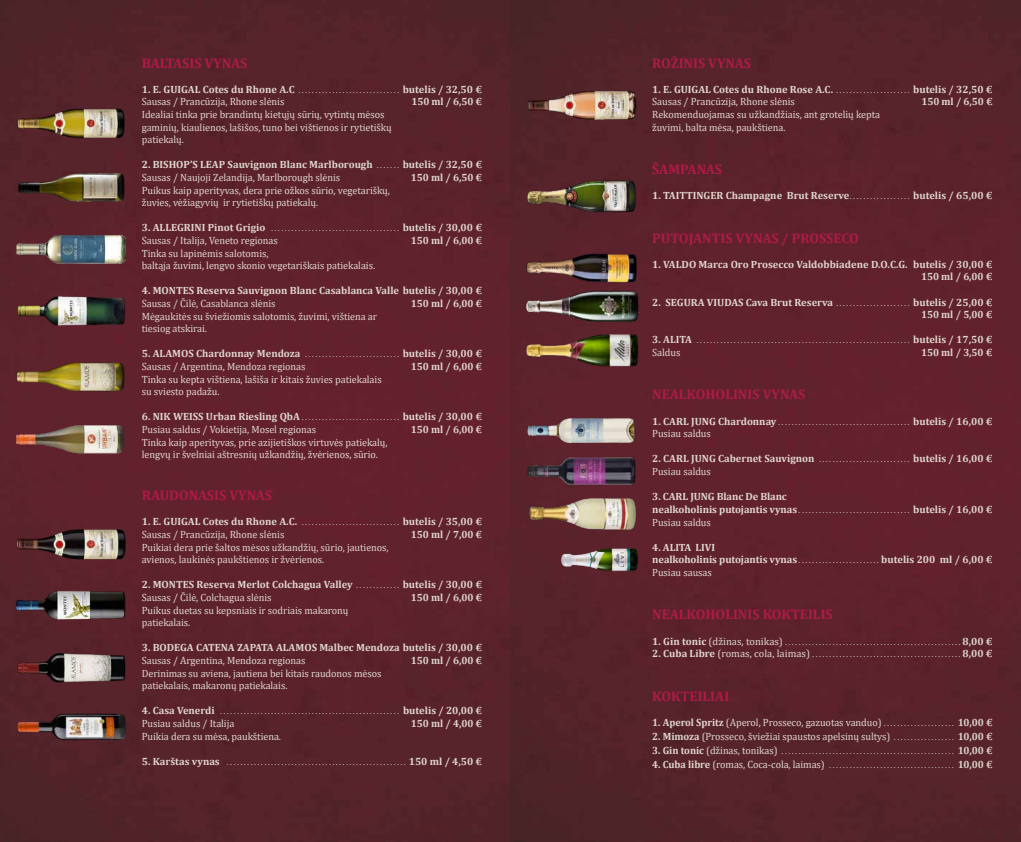
<style>
.page{position:relative;width:1021px;height:842px;background:#fff}
.page>*{position:absolute;margin:0;border:0;box-sizing:border-box;transform-origin:0 0}
.t1{font:700 14px "Cambria";color:#ae1b48}
.t2{font:700 10.5px/12.6px "Cambria";color:#dfd6cc}
.t3{font:10.5px/12.6px "Cambria";letter-spacing:-.005em;color:#dfd6cc}
.t4{font:9px "Minion Pro";color:#dfd6cc}
.s1{font-family:"Minion Pro";font-weight:400;font-size:9px}
.s2{font-weight:400}
.s3{font-family:"Cambria";font-weight:700;font-size:10.5px}
.s4{font-family:"Cambria";font-size:10.5px}
.s5{font-weight:700}
.s6{font-family:"Minion Pro";font-size:9px}
</style>
<div class="page">
<img style="left:0;top:0;width:1020px;height:842px">
<img style="left:14px;top:106px;width:114px;height:36px">
<img style="left:16px;top:171px;width:109px;height:32px">
<img style="left:16px;top:293px;width:110px;height:37px">
<img style="left:16px;top:361px;width:110px;height:33px">
<img style="left:14px;top:420px;width:114px;height:38px">
<img style="left:14px;top:528px;width:114px;height:34px">
<img style="left:14px;top:586px;width:114px;height:40px">
<img style="left:524px;top:87px;width:114px;height:37px">
<img style="left:524px;top:175px;width:114px;height:43px">
<img style="left:524px;top:409px;width:114px;height:44px">
<img style="left:525px;top:449px;width:113px;height:84px">
<img style="left:524px;top:250px;width:114px;height:37px">
<img style="left:14px;top:651px;width:113px;height:34px">
<img style="left:524px;top:333px;width:114px;height:34px">
<img style="left:525px;top:291px;width:113px;height:32px">
<img style="left:17px;top:235px;width:109px;height:28px">
<img style="left:12px;top:710px;width:117px;height:34px">
<img style="left:559px;top:546px;width:79px;height:26px">
<h1 class="t1" style="left:142px;top:53px;width:107px">BALTASIS VYNAS</h1>
<p class="t2" style="left:142px;top:83px;width:342px">1. E. GUIGAL Cotes du Rhone A.C <span class="s1">..............................</span> butelis / 32,50 €<br><span class="s2">Sausas / Prancūzija, Rhone slėnis</span></p>
<p class="t2" style="left:411px;top:95px;width:72px">150 ml / 6,50 €</p>
<p class="t3" style="left:142px;top:108px;width:251px">Idealiai tinka prie brandintų kietųjų sūrių, vytintų mėsos gaminių, kiaulienos, lašišos, tuno bei vištienos ir rytietiškų patiekalų.</p>
<p class="t2" style="left:142px;top:158px;width:342px">2. BISHOP’S LEAP Sauvignon Blanc Marlborough <span class="s1">.......</span> butelis / 32,50 €<br><span class="s2">Sausas / Naujoji Zelandija, Marlborough slėnis</span></p>
<p class="t2" style="left:411px;top:171px;width:73px">150 ml / 6,50 €</p>
<p class="t3" style="left:142px;top:184px;width:250px">Puikus kaip aperityvas, dera prie ožkos sūrio, vegetariškų, žuvies, vėžiagyvių ir rytietiškų patiekalų.</p>
<p class="t4" style="left:142px;top:222px;width:342px"><span class="s3">3. ALLEGRINI Pinot Grigio</span> ...................................... <span class="s3">butelis / 30,00 €</span></p>
<p class="t3" style="left:142px;top:234px;width:137px">Sausas / Italija, Veneto regionas</p>
<p class="t2" style="left:411px;top:234px;width:73px">150 ml / 6,00 €</p>
<p class="t3" style="left:142px;top:247px;width:235px">Tinka su lapinėmis salotomis,<br>baltąja žuvimi, lengvo skonio vegetariškais patiekalais.</p>
<p class="t2" style="left:142px;top:284px;width:342px">4. MONTES Reserva Sauvignon Blanc Casablanca Valle butelis / 30,00 €</p>
<p class="t3" style="left:142px;top:297px;width:135px">Sausas / Čilė, Casablanca slėnis</p>
<p class="t2" style="left:411px;top:297px;width:73px">150 ml / 6,00 €</p>
<p class="t3" style="left:142px;top:310px;width:237px">Mėgaukitės su šviežiomis salotomis, žuvimi, vištiena ar tiesiog atskirai.</p>
<p class="t2" style="left:142px;top:347px;width:342px">5. ALAMOS Chardonnay Mendoza <span class="s1">............................</span> butelis / 30,00 €<br><span class="s2">Sausas / Argentina, Mendoza regionas</span></p>
<p class="t2" style="left:411px;top:360px;width:73px">150 ml / 6,00 €</p>
<p class="t3" style="left:142px;top:373px;width:241px">Tinka su kepta vištiena, lašiša ir kitais žuvies patiekalais su sviesto padažu.</p>
<p class="t2" style="left:142px;top:410px;width:342px">6. NIK WEISS Urban Riesling QbA <span class="s1">.............................</span> butelis / 30,00 €<br><span class="s2">Pusiau saldus / Vokietija, Mosel regionas</span></p>
<p class="t2" style="left:411px;top:423px;width:73px">150 ml / 6,00 €</p>
<p class="t3" style="left:142px;top:436px;width:247px">Tinka kaip aperityvas, prie azijietiškos virtuvės patiekalų, lengvų ir švelniai aštresnių užkandžių, žvėrienos, sūrio.</p>
<h1 class="t1" style="left:142px;top:486px;width:132px">RAUDONASIS VYNAS</h1>
<p class="t2" style="left:142px;top:515px;width:342px">1. E. GUIGAL Cotes du Rhone A.C. <span class="s1">.............................</span> butelis / 35,00 €<br><span class="s2">Sausas / Prancūzija, Rhone slėnis</span></p>
<p class="t2" style="left:411px;top:528px;width:73px">150 ml / 7,00 €</p>
<p class="t3" style="left:142px;top:541px;width:248px">Puikiai dera prie šaltos mėsos užkandžių, sūrio, jautienos, avienos, laukinės paukštienos ir žvėrienos.</p>
<p class="t2" style="left:142px;top:578px;width:342px">2. MONTES Reserva Merlot Colchagua Valley <span class="s1">.............</span> butelis / 30,00 €<br><span class="s2">Sausas / Čilė, Colchagua slėnis</span></p>
<p class="t2" style="left:411px;top:591px;width:73px">150 ml / 6,00 €</p>
<p class="t3" style="left:142px;top:604px;width:208px">Puikus duetas su kepsniais ir sodriais makaronų patiekalais.</p>
<p class="t2" style="left:142px;top:641px;width:342px">3. BODEGA CATENA ZAPATA ALAMOS Malbec Mendoza butelis / 30,00 €</p>
<p class="t3" style="left:142px;top:654px;width:165px">Sausas / Argentina, Mendoza regionas</p>
<p class="t2" style="left:411px;top:654px;width:73px">150 ml / 6,00 €</p>
<p class="t3" style="left:142px;top:667px;width:241px">Derinimas su aviena, jautiena bei kitais raudonos mėsos patiekalais, makaronų patiekalais.</p>
<p class="t4" style="left:142px;top:705px;width:342px"><span class="s3">4. Casa Venerdi</span> ..................................................... <span class="s3">butelis / 20,00 €</span></p>
<p class="t3" style="left:142px;top:717px;width:94px">Pusiau saldus / Italija</p>
<p class="t2" style="left:411px;top:717px;width:73px">150 ml / 4,00 €</p>
<p class="t3" style="left:142px;top:730px;width:141px">Puikia dera su mėsa, paukštiena.</p>
<p class="t4" style="left:142px;top:756px;width:342px"><span class="s3">5. Karštas vynas</span> ..................................................... <span class="s3">150 ml / 4,50 €</span></p>
<h1 class="t1" style="left:652px;top:53px;width:100px">ROŽINIS VYNAS</h1>
<p class="t2" style="left:652px;top:83px;width:342px">1. E. GUIGAL Cotes du Rhone Rose A.C. <span class="s1">......................</span> butelis / 32,50 €<br><span class="s2">Sausas / Prancūzija, Rhone slėnis</span></p>
<p class="t2" style="left:921px;top:95px;width:73px">150 ml / 6,50 €</p>
<p class="t3" style="left:652px;top:108px;width:229px">Rekomenduojamas su užkandžiais, ant grotelių kepta žuvimi, balta mėsa, paukštiena.</p>
<h1 class="t1" style="left:652px;top:159px;width:71px">ŠAMPANAS</h1>
<p class="t2" style="left:652px;top:189px;width:342px">1. TAITTINGER Champagne Brut Reserve<span class="s1">..................</span> butelis / 65,00 €</p>
<h1 class="t1" style="left:652px;top:228px;width:208px">PUTOJANTIS VYNAS / PROSSECO</h1>
<p class="t2" style="left:652px;top:258px;width:342px;text-align:right">1. VALDO Marca Oro Prosecco Valdobbiadene D.O.C.G. butelis / 30,00 €<br>150 ml / 6,00 €</p>
<p class="t2" style="left:652px;top:295px;width:342px;text-align:right">2. SEGURA VIUDAS Cava Brut Reserva <span class="s1">......................</span> butelis / 25,00 €<br>150 ml / 5,00 €</p>
<p class="t4" style="left:652px;top:335px;width:342px"><span class="s3">3. ALITA</span> ............................................................... <span class="s3">butelis / 17,50 €</span></p>
<p class="t3" style="left:652px;top:346px;width:30px">Saldus</p>
<p class="t2" style="left:921px;top:346px;width:73px">150 ml / 3,50 €</p>
<h1 class="t1" style="left:652px;top:385px;width:155px">NEALKOHOLINIS VYNAS</h1>
<p class="t4" style="left:652px;top:416px;width:342px"><span class="s3">1. CARL JUNG Chardonnay</span>....................................... <span class="s3">butelis / 16,00 €</span></p>
<p class="t3" style="left:652px;top:427px;width:60px">Pusiau saldus</p>
<p class="t2" style="left:652px;top:452px;width:342px">2. CARL JUNG Cabernet Sauvignon <span class="s1">...........................</span> butelis / 16,00 €<br><span class="s2">Pusiau saldus</span></p>
<p class="t2" style="left:652px;top:490px;width:342px">3. CARL JUNG Blanc De Blanc<br>nealkoholinis putojantis vynas <span class="s1">.................................</span> butelis / 16,00 €<br><span class="s2">Pusiau saldus</span></p>
<p class="t2" style="left:652px;top:540px;width:342px">4. ALITA LIVI<br>nealkoholinis putojantis vynas <span class="s1">........................</span> butelis 200 ml / 6,00 €<br><span class="s2">Pusiau sausas</span></p>
<h1 class="t1" style="left:652px;top:605px;width:182px">NEALKOHOLINIS KOKTEILIS</h1>
<p class="t4" style="left:652px;top:636px;width:342px"><span class="s3">1. Gin tonic</span> <span class="s4">(džinas, tonikas)</span>....................................................<span class="s3">8,00 €</span></p>
<p class="t4" style="left:652px;top:648px;width:342px"><span class="s3">2. Cuba Libre</span> <span class="s4">(romas, cola, laimas)</span>............................................<span class="s3">8,00 €</span></p>
<h1 class="t1" style="left:652px;top:686px;width:78px">KOKTEILIAI</h1>
<p class="t3" style="left:652px;top:716px;width:342px"><span class="s5">1. Aperol Spritz</span> (Aperol, Prosseco, gazuotas vanduo) <span class="s6">.. ... .. ... .. ... .. ... .</span> <span class="s5">10,00 €</span></p>
<p class="t3" style="left:652px;top:730px;width:342px"><span class="s5">2. Mimoza</span> (Prosseco, šviežiai spaustos apelsinų sultys) <span class="s6">.. ... .. ... .. ... .. .</span> <span class="s5">10,00 €</span></p>
<p class="t4" style="left:652px;top:745px;width:342px"><span class="s3">3. Gin tonic</span> <span class="s4">(džinas, tonikas)</span> ................................................... <span class="s3">10,00 €</span></p>
<p class="t4" style="left:652px;top:759px;width:342px"><span class="s3">4. Cuba libre</span> <span class="s4">(romas, Coca-cola, laimas)</span> ..................................... <span class="s3">10,00 €</span></p>
</div>
